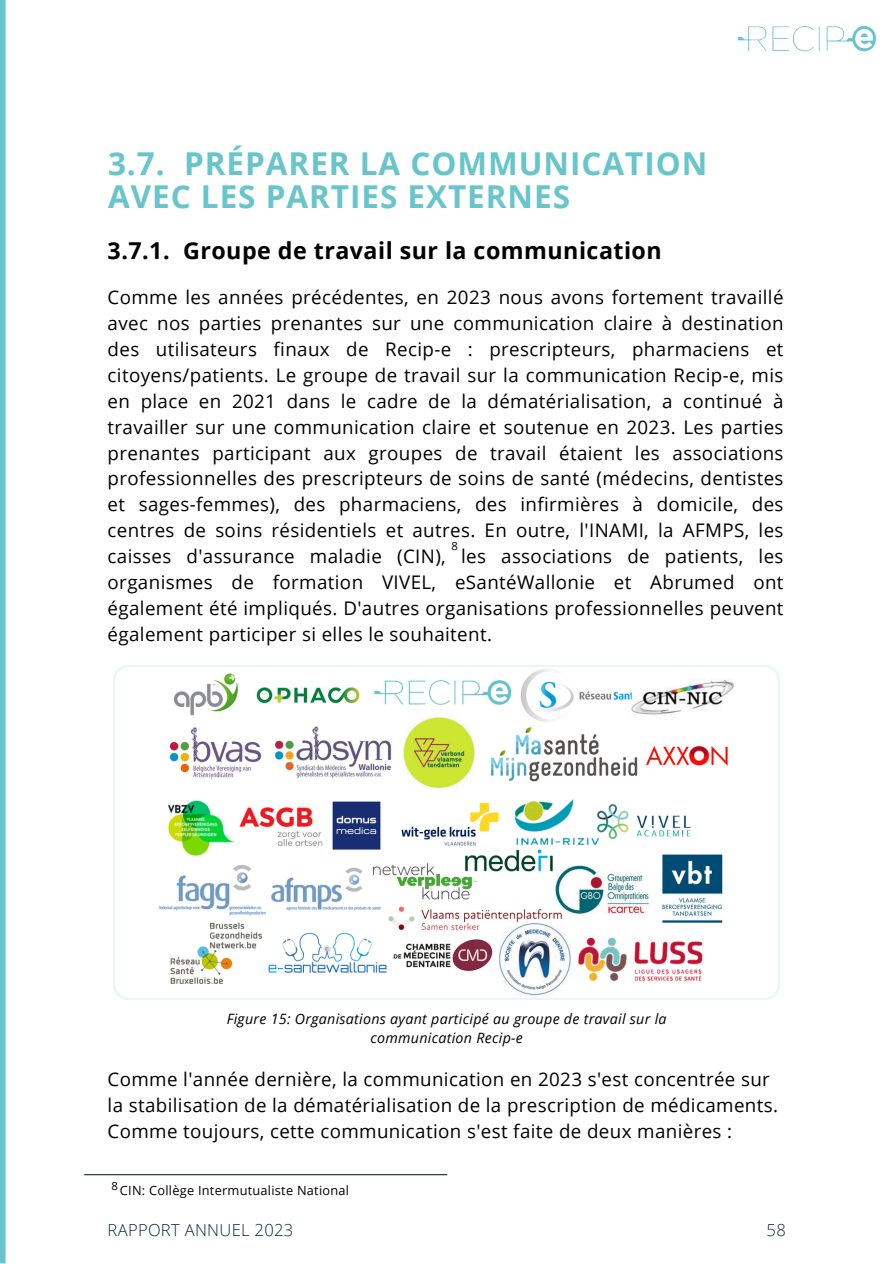
<style>
.page{position:relative;width:893px;height:1264px;background:#fff}
.page>*{position:absolute;margin:0;border:0;box-sizing:border-box;transform-origin:0 0}
.t1{font:700 31.5px/32.7px "Open Sans";letter-spacing:.03em;color:#67c5cb}
.t2{font:700 23.25px "Open Sans";letter-spacing:.02em;color:#000}
.t3{font:18.75px/25.8px "Open Sans";letter-spacing:.02em;color:#000}
.t4{font:300 16.5px "Open Sans";letter-spacing:.02em;color:#15253d}
.t5{font:italic 14.25px/19.2px "Open Sans";letter-spacing:.02em;color:#000;text-align:center}
.t6{font:12.75px "Open Sans";letter-spacing:.02em;color:#000}
.t7{font:11.25px "Open Sans";color:#000}
</style>
<div class="page">
<div style="left:0;top:0;width:6px;height:1263px;background:#67c5cb"></div>
<img style="left:737px;top:26px;width:139px;height:26px">
<hr style="left:84px;top:1174px;width:363px;height:1px;background:#15253d">
<img style="left:114px;top:666px;width:665px;height:333px">
<h1 class="t1" style="left:108px;top:147px;width:601px">3.7. PRÉPARER LA COMMUNICATION<br>AVEC LES PARTIES EXTERNES</h1>
<p class="t2" style="left:108px;top:234px;width:555px">3.7.1. Groupe de travail sur la communication</p>
<p class="t3" style="left:108px;top:284px;width:677px;text-align:justify">Comme les années précédentes, en 2023 nous avons fortement travaillé avec nos parties prenantes sur une communication claire à destination des utilisateurs finaux de Recip-e : prescripteurs, pharmaciens et citoyens/patients. Le groupe de travail sur la communication Recip-e, mis en place en 2021 dans le cadre de la dématérialisation, a continué à travailler sur une communication claire et soutenue en 2023. Les parties prenantes participant aux groupes de travail étaient les associations professionnelles des prescripteurs de soins de santé (médecins, dentistes et sages-femmes), des pharmaciens, des infirmières à domicile, des centres de soins résidentiels et autres. En outre, l'INAMI, la AFMPS, les caisses d'assurance maladie (CIN), les associations de patients, les organismes de formation VIVEL, eSantéWallonie et Abrumed ont également été impliqués. D'autres organisations professionnelles peuvent également participer si elles le souhaitent.</p>
<h3 class="t7" style="left:451px;top:537px;width:8px">8</h3>
<p class="t5" style="left:227px;top:1008px;width:441px">Figure 15: Organisations ayant participé au groupe de travail sur la communication Recip-e</p>
<h2 class="t3" style="left:108px;top:1065px;width:672px">Comme l'année dernière, la communication en 2023 s'est concentrée sur la stabilisation de la dématérialisation de la prescription de médicaments.<br>Comme toujours, cette communication s'est faite de deux manières :</h2>
<p class="t7" style="left:111px;top:1177px;width:8px">8</p>
<h4 class="t4" style="left:108px;top:1218px;width:187px">RAPPORT ANNUEL 2023</h4>
<p class="t6" style="left:120px;top:1180px;width:230px">CIN: Collège Intermutualiste National</p>
<h3 class="t4" style="left:766px;top:1218px;width:21px">58</h3>
</div>
